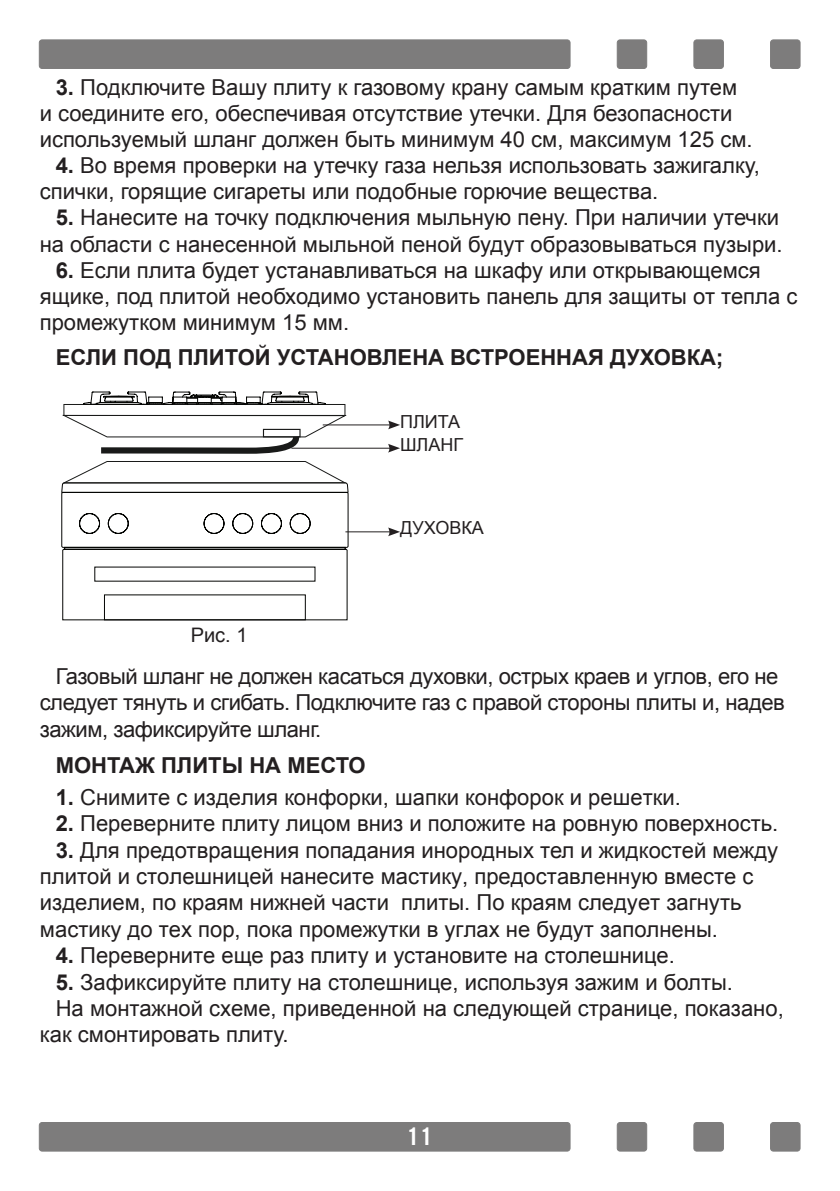
<style>
.page{position:relative;width:840px;height:1191px;background:#fff}
.page>*{position:absolute;margin:0;border:0;box-sizing:border-box;transform-origin:0 0}
.t1{font:700 24px "Trade Gothic";color:#fff}
.t2{font:22px/26px "Arial";color:#231f20}
.t3{font:22px/26.4px "Arial";letter-spacing:-.02em;color:#231f20}
.t4{font:700 22px "Arial";color:#231f20}
.t5{font:20px "Arial";color:#231f20}
.t6{font:18px/22.8px "Arial";color:#231f20}
.s1{font-weight:700}
</style>
<div class="page">
<div style="left:39px;top:40px;width:530px;height:28px;background:#7d7c7c;border-radius:3px"></div>
<div style="left:39px;top:40px;width:531px;height:29px;border:1px solid #7d7c7c;border-radius:3px"></div>
<div style="left:770px;top:40px;width:29px;height:28px;background:#7d7c7c;border-radius:3px"></div>
<div style="left:769px;top:40px;width:30px;height:29px;border:1px solid #7d7c7c;border-radius:3px"></div>
<div style="left:617px;top:40px;width:29px;height:28px;background:#7d7c7c;border-radius:3px"></div>
<div style="left:616px;top:40px;width:30px;height:29px;border:1px solid #7d7c7c;border-radius:3px"></div>
<div style="left:693px;top:40px;width:30px;height:28px;background:#7d7c7c;border-radius:3px"></div>
<div style="left:693px;top:40px;width:30px;height:29px;border:1px solid #7d7c7c;border-radius:3px"></div>
<div style="left:39px;top:1122px;width:530px;height:29px;background:#7d7c7c;border-radius:3px"></div>
<div style="left:39px;top:1122px;width:531px;height:29px;border:1px solid #7d7c7c;border-radius:3px"></div>
<div style="left:770px;top:1122px;width:29px;height:29px;background:#7d7c7c;border-radius:3px"></div>
<div style="left:769px;top:1122px;width:30px;height:29px;border:1px solid #7d7c7c;border-radius:3px"></div>
<div style="left:617px;top:1122px;width:29px;height:29px;background:#7d7c7c;border-radius:3px"></div>
<div style="left:616px;top:1122px;width:30px;height:29px;border:1px solid #7d7c7c;border-radius:3px"></div>
<div style="left:693px;top:1122px;width:30px;height:29px;background:#7d7c7c;border-radius:3px"></div>
<div style="left:693px;top:1122px;width:30px;height:29px;border:1px solid #7d7c7c;border-radius:3px"></div>
<svg style="left:61px;top:391px;width:287px;height:229px"></svg>
<div style="left:104px;top:594px;width:201px;height:26px;border:1px solid #040503"></div>
<hr style="left:322px;top:424px;width:69px;height:1px;background:#231f20">
<svg style="left:388px;top:420px;width:12px;height:9px"></svg>
<hr style="left:291px;top:448px;width:100px;height:1px;background:#231f20">
<svg style="left:388px;top:444px;width:12px;height:8px"></svg>
<hr style="left:345px;top:531px;width:46px;height:1px;background:#231f20">
<svg style="left:388px;top:527px;width:12px;height:9px"></svg>
<p class="t2" style="left:40px;top:75px;width:714px;text-indent:16px"><span class="s1">3.</span> Подключите Вашу плиту к газовому крану самым кратким путем и соедините его, обеспечивая отсутствие утечки. Для безопасности используемый шланг должен быть минимум 40 см, максимум 125 см.</p>
<p class="t2" style="left:40px;top:153px;width:721px;text-indent:16px"><span class="s1">4.</span> Во время проверки на утечку газа нельзя использовать зажигалку, спички, горящие сигареты или подобные горючие вещества.</p>
<p class="t2" style="left:40px;top:205px;width:744px;text-align:center"><span class="s1">5.</span> Нанесите на точку подключения мыльную пену. При наличии утечки на области с нанесенной мыльной пеной будут образовываться пузыри.</p>
<p class="t2" style="left:40px;top:257px;width:758px;text-indent:16px"><span class="s1">6.</span> Если плита будет устанавливаться на шкафу или открывающемся ящике, под плитой необходимо установить панель для защиты от тепла с промежутком минимум 15 мм.</p>
<p class="t4" style="left:56px;top:342px;width:664px">ЕСЛИ ПОД ПЛИТОЙ УСТАНОВЛЕНА ВСТРОЕННАЯ ДУХОВКА;</p>
<p class="t6" style="left:400px;top:410px;width:65px">ПЛИТА<br>ШЛАНГ</p>
<p class="t5" style="left:190px;top:621px;width:58px">Рис. 1</p>
<p class="t6" style="left:400px;top:517px;width:85px">ДУХОВКА</p>
<p class="t3" style="left:40px;top:663px;width:746px;text-indent:16px">Газовый шланг не должен касаться духовки, острых краев и углов, его не следует тянуть и сгибать. Подключите газ с правой стороны плиты и, надев зажим, зафиксируйте шланг.</p>
<p class="t4" style="left:56px;top:750px;width:311px">МОНТАЖ ПЛИТЫ НА МЕСТО</p>
<p class="t2" style="left:56px;top:784px;width:626px"><span class="s1">1.</span> Снимите с изделия конфорки, шапки конфорок и решетки.</p>
<p class="t2" style="left:56px;top:810px;width:723px"><span class="s1">2.</span> Переверните плиту лицом вниз и положите на ровную поверхность.</p>
<p class="t2" style="left:40px;top:837px;width:739px;text-indent:16px"><span class="s1">3.</span> Для предотвращения попадания инородных тел и жидкостей между плитой и столешницей нанесите мастику, предоставленную вместе с изделием, по краям нижней части плиты. По краям следует загнуть мастику до тех пор, пока промежутки в углах не будут заполнены.</p>
<p class="t2" style="left:56px;top:942px;width:620px"><span class="s1">4.</span> Переверните еще раз плиту и установите на столешнице.</p>
<p class="t2" style="left:56px;top:969px;width:678px"><span class="s1">5.</span> Зафиксируйте плиту на столешнице, используя зажим и болты.</p>
<p class="t2" style="left:56px;top:995px;width:729px">На монтажной схеме, приведенной на следующей странице, показано,</p>
<p class="t2" style="left:40px;top:1022px;width:250px">как смонтировать плиту.</p>
<p class="t1" style="left:406px;top:1122px;width:28px">11</p>
</div>
